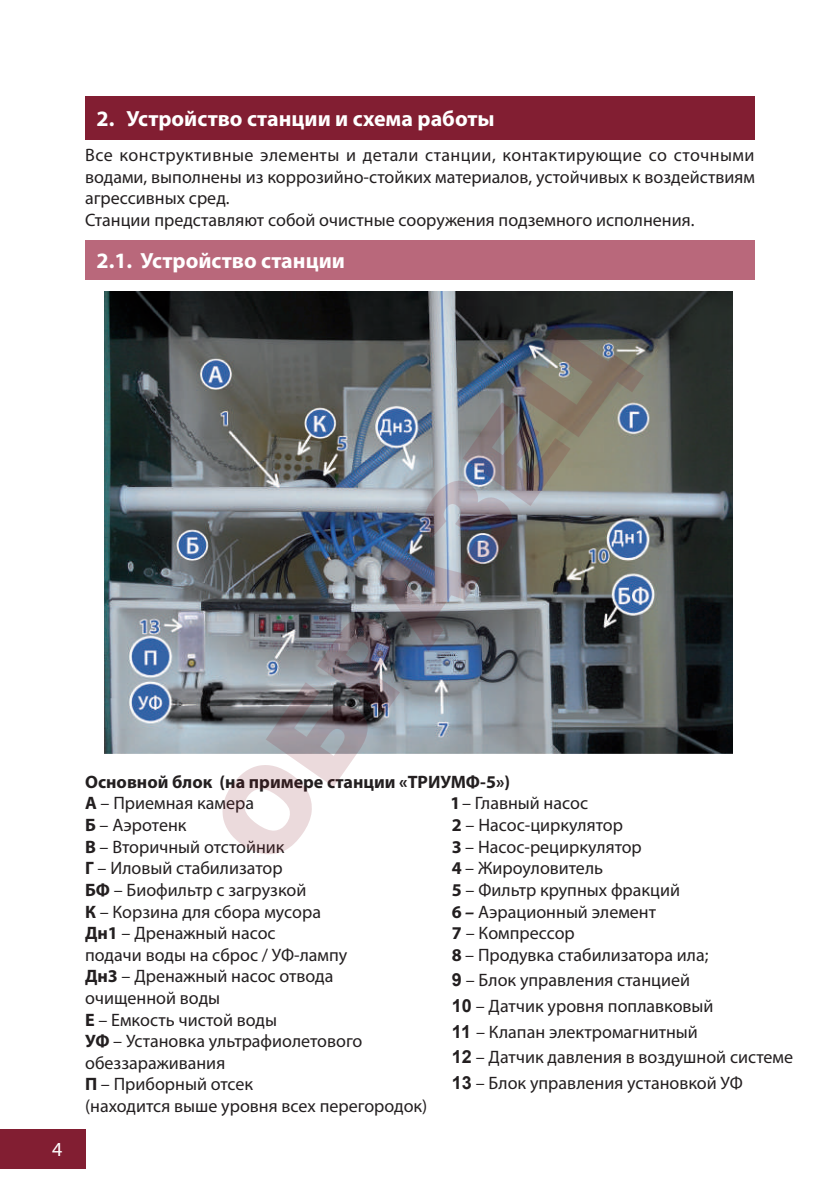
<style>
.page{position:relative;width:840px;height:1191px;background:#fff}
.page>*{position:absolute;margin:0;border:0;box-sizing:border-box;transform-origin:0 0}
.t1{font:900 115.6px "Arial";color:rgb(122 10 23/.15)}
.t2{font:700 22px "Myriad Pro";color:#fff}
.t3{font:20px "Myriad Pro";color:#fff}
.t4{font:18px/21.6px "Myriad Pro";color:#231f20}
.s1{font-weight:700}
.s2{font-weight:700;font-style:italic}
.s3{font-family:"Arial";font-weight:700}
</style>
<div class="page">
<div style="left:0;top:1128px;width:85px;height:40px;background:#821e32"></div>
<div style="left:85px;top:96px;width:669px;height:44px;background:#821e32"></div>
<div style="left:85px;top:240px;width:669px;height:39px;background:#b9687b"></div>
<img style="left:105px;top:291px;width:627px;height:462px">
<p class="t3" style="left:52px;top:1137px;width:12px">4</p>
<p class="t2" style="left:96px;top:104px;width:399px">2. Устройство станции и схема работы</p>
<p class="t4" style="left:85px;top:144px;width:670px">Все конструктивные элементы и детали станции, контактирующие со сточными водами, выполнены из коррозийно-стойких материалов, устойчивых к воздействиям агрессивных сред.<br>Станции представляют собой очистные сооружения подземного исполнения.</p>
<p class="t2" style="left:96px;top:246px;width:250px">2.1. Устройство станции</p>
<h1 class="t1" style="left:170px;top:801px;width:624px;rotate:-55deg">ОБРАЗЕЦ</h1>
<p class="t4" style="left:85px;top:770px;width:426px"><span class="s1">Основной блок (на примере станции «ТРИУМФ-5»)<br>А</span> – Приемная камера<br><span class="s1">Б</span> – Аэротенк<br><span class="s1">В</span> – Вторичный отстойник<br><span class="s1">Г</span> – Иловый стабилизатор<br><span class="s1">БФ</span> – Биофильтр с загрузкой<br><span class="s1">К</span> – Корзина для сбора мусора<br><span class="s1">Дн1</span> – Дренажный насос<br>подачи воды на сброс / УФ-лампу<br><span class="s1">Дн3</span> – Дренажный насос отвода<br>очищенной воды<br><span class="s1">Е</span> – Емкость чистой воды<br><span class="s1">УФ</span> – Установка ультрафиолетового<br>обеззараживания<br><span class="s1">П</span> – Приборный отсек<br>(находится выше уровня всех перегородок)</p>
<p class="t4" style="left:451px;top:792px;width:258px"><span class="s1">1</span> – Главный насос<br><span class="s1">2</span> – Насос-циркулятор<br><span class="s1">3</span> – Насос-рециркулятор<br><span class="s1">4</span> – Жироуловитель<br><span class="s1">5</span> – Фильтр крупных фракций<br><span class="s1">6</span> <span class="s2">–</span> Аэрационный элемент<br><span class="s1">7</span> – Компрессор<br><span class="s1">8</span> – Продувка стабилизатора ила;</p>
<p class="t4" style="left:451px;top:967px;width:342px;line-height:25.6px"><span class="s3">9</span> – Блок управления станцией<br><span class="s3">10</span> – Датчик уровня поплавковый<br><span class="s3">11</span> – Клапан электромагнитный<br><span class="s3">12</span> – Датчик давления в воздушной системе<br><span class="s3">13</span> – Блок управления установкой УФ</p>
</div>
